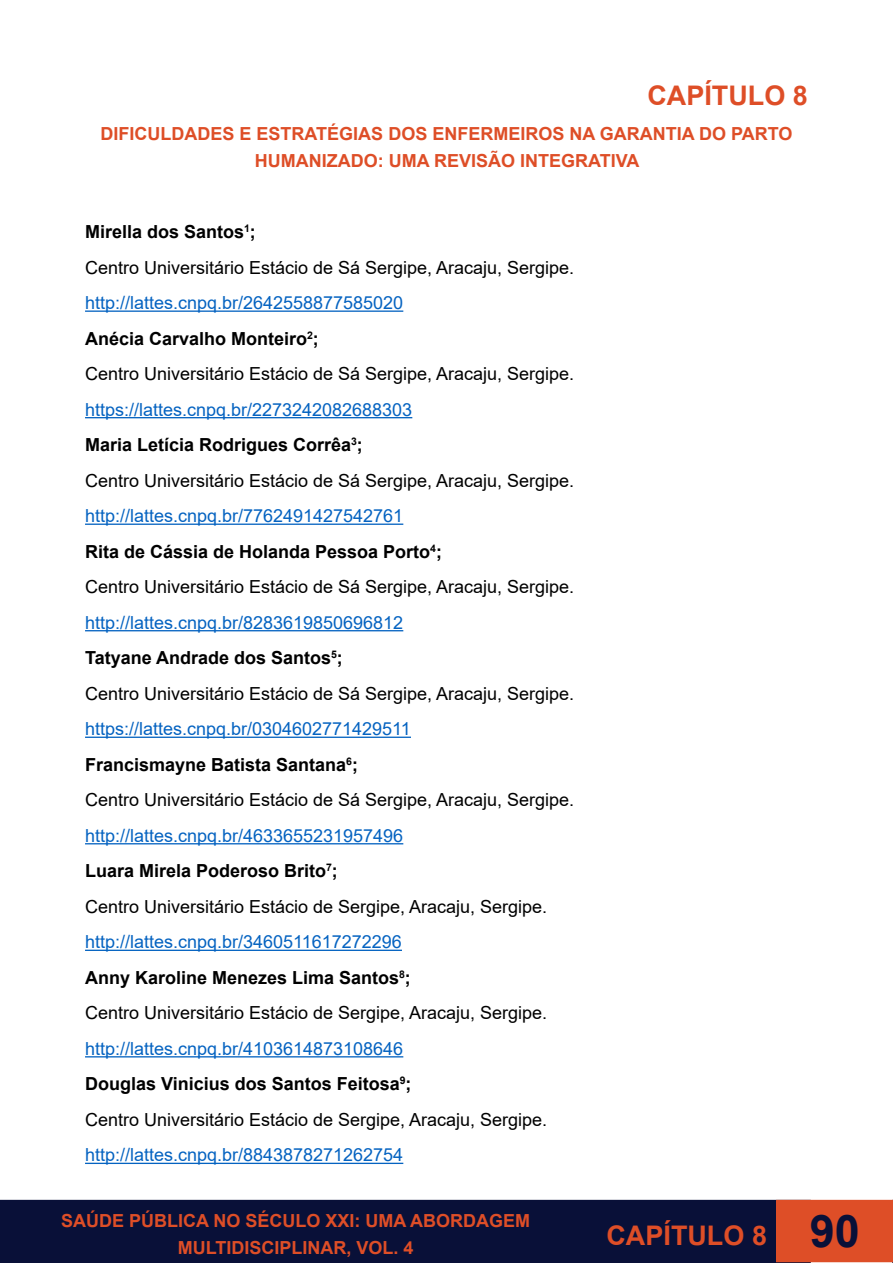
<style>
.page{position:relative;width:893px;height:1263px;background:#fff}
.page>*{position:absolute;margin:0;border:0;box-sizing:border-box;transform-origin:0 0}
.t1{font:700 45px "Arial";color:#091038}
.t2{font:700 27px "Arial";color:#de4e27}
.t3{font:18px "Arial";color:#000}
.t4{font:18px "Arial";color:#0563c1}
.t5{font:700 18px "Arial";color:#000}
.t6{font:700 18px/27px "Arial";color:#de4e27;text-align:center}
</style>
<div class="page">
<div style="left:0;top:1200px;width:811px;height:63px;background:#091038"></div>
<div style="left:777px;top:1200px;width:116px;height:61px;background:#de4e27"></div>
<div style="left:776px;top:1200px;width:117px;height:62px;border:2px solid #de4e27"></div>
<hr style="left:85px;top:310px;width:318px;height:2px;background:#0563c1">
<hr style="left:85px;top:417px;width:327px;height:1px;background:#0563c1">
<hr style="left:85px;top:523px;width:318px;height:2px;background:#0563c1">
<hr style="left:85px;top:630px;width:318px;height:1px;background:#0563c1">
<hr style="left:85px;top:737px;width:326px;height:1px;background:#0563c1">
<hr style="left:85px;top:843px;width:318px;height:1px;background:#0563c1">
<hr style="left:85px;top:950px;width:317px;height:1px;background:#0563c1">
<hr style="left:85px;top:1056px;width:318px;height:1px;background:#0563c1">
<hr style="left:85px;top:1163px;width:318px;height:1px;background:#0563c1">
<p class="t2" style="left:647px;top:76px;width:162px">CAPÍTULO 8</p>
<p class="t6" style="left:101px;top:121px;width:693px">DIFICULDADES E ESTRATÉGIAS DOS ENFERMEIROS NA GARANTIA DO PARTO<br>HUMANIZADO: UMA REVISÃO INTEGRATIVA</p>
<p class="t5" style="left:85px;top:219px;width:172px">Mirella dos Santos<sup>1</sup>;</p>
<p class="t3" style="left:85px;top:255px;width:491px">Centro Universitário Estácio de Sá Sergipe, Aracaju, Sergipe.</p>
<p class="t4" style="left:85px;top:290px;width:320px">http://lattes.cnpq.br/2642558877585020</p>
<p class="t5" style="left:85px;top:326px;width:235px">Anécia Carvalho Monteiro<sup>2</sup>;</p>
<p class="t3" style="left:85px;top:362px;width:491px">Centro Universitário Estácio de Sá Sergipe, Aracaju, Sergipe.</p>
<p class="t4" style="left:85px;top:397px;width:329px">https://lattes.cnpq.br/2273242082688303</p>
<p class="t5" style="left:85px;top:432px;width:279px">Maria Letícia Rodrigues Corrêa<sup>3</sup>;</p>
<p class="t3" style="left:85px;top:468px;width:491px">Centro Universitário Estácio de Sá Sergipe, Aracaju, Sergipe.</p>
<p class="t4" style="left:85px;top:504px;width:320px">http://lattes.cnpq.br/7762491427542761</p>
<p class="t5" style="left:85px;top:539px;width:358px">Rita de Cássia de Holanda Pessoa Porto<sup>4</sup>;</p>
<p class="t3" style="left:85px;top:575px;width:491px">Centro Universitário Estácio de Sá Sergipe, Aracaju, Sergipe.</p>
<p class="t4" style="left:85px;top:610px;width:320px">http://lattes.cnpq.br/8283619850696812</p>
<p class="t5" style="left:85px;top:645px;width:259px">Tatyane Andrade dos Santos<sup>5</sup>;</p>
<p class="t3" style="left:85px;top:681px;width:491px">Centro Universitário Estácio de Sá Sergipe, Aracaju, Sergipe.</p>
<p class="t4" style="left:85px;top:717px;width:327px">https://lattes.cnpq.br/0304602771429511</p>
<p class="t5" style="left:85px;top:752px;width:274px">Francismayne Batista Santana<sup>6</sup>;</p>
<p class="t3" style="left:85px;top:788px;width:491px">Centro Universitário Estácio de Sá Sergipe, Aracaju, Sergipe.</p>
<p class="t4" style="left:85px;top:823px;width:320px">http://lattes.cnpq.br/4633655231957496</p>
<p class="t5" style="left:85px;top:858px;width:254px">Luara Mirela Poderoso Brito<sup>7</sup>;</p>
<p class="t3" style="left:85px;top:894px;width:464px">Centro Universitário Estácio de Sergipe, Aracaju, Sergipe.</p>
<p class="t4" style="left:85px;top:930px;width:318px">http://lattes.cnpq.br/3460511617272296</p>
<p class="t5" style="left:85px;top:965px;width:327px">Anny Karoline Menezes Lima Santos<sup>8</sup>;</p>
<p class="t3" style="left:85px;top:1001px;width:464px">Centro Universitário Estácio de Sergipe, Aracaju, Sergipe.</p>
<p class="t4" style="left:85px;top:1036px;width:320px">http://lattes.cnpq.br/4103614873108646</p>
<p class="t5" style="left:85px;top:1071px;width:328px">Douglas Vinicius dos Santos Feitosa<sup>9</sup>;</p>
<p class="t3" style="left:85px;top:1107px;width:464px">Centro Universitário Estácio de Sergipe, Aracaju, Sergipe.</p>
<p class="t4" style="left:85px;top:1143px;width:320px">http://lattes.cnpq.br/8843878271262754</p>
<p class="t6" style="left:61px;top:1208px;width:471px">SAÚDE PÚBLICA NO SÉCULO XXI: UMA ABORDAGEM<br>MULTIDISCIPLINAR, VOL. 4</p>
<h2 class="t2" style="left:606px;top:1216px;width:162px">CAPÍTULO 8</h2>
<h1 class="t1" style="left:810px;top:1200px;width:52px">90</h1>
</div>
